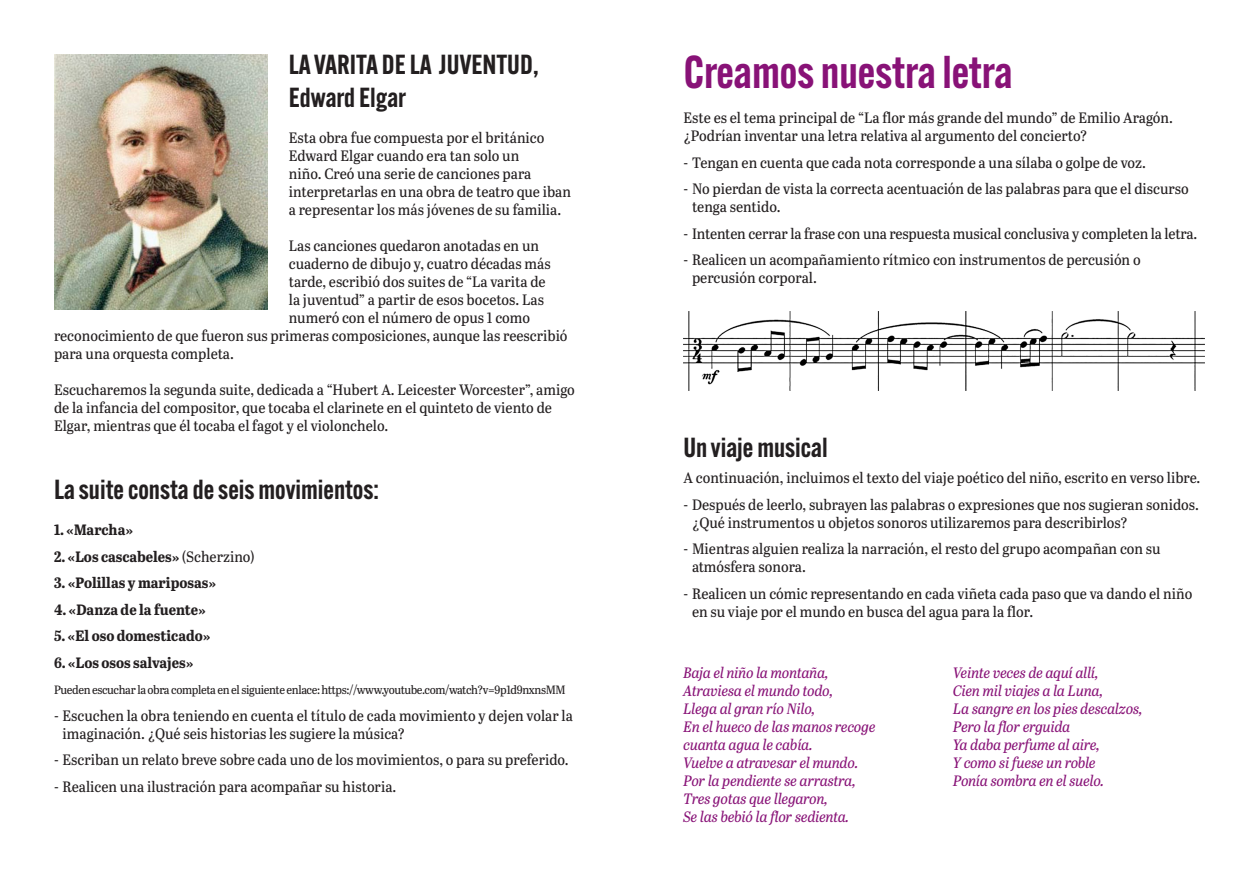
<style>
.page{position:relative;width:1259px;height:893px;background:#fff}
.page>*{position:absolute;margin:0;border:0;box-sizing:border-box;transform-origin:0 0}
.Headline{font:600 45px "Alternate Gothic ATF";color:#881277}
.Subhead{font:600 27px/32.4px "Alternate Gothic ATF";color:#231f20}
.Headline-2{font:15px/18px "Abril Titling Nar";color:#231f20}
.t1{font:italic 15px "Abril Titling Nar";letter-spacing:-.005em;color:#881277}
.t2{font:700 15px "Abril Titling Nar";color:#231f20}
.t3{font:12px "Abril Titling Nar";letter-spacing:-.03em;color:#231f20}
.s1{font-weight:400}
</style>
<div class="page">
<img style="left:54px;top:54px;width:213px;height:256px">
<img style="left:683px;top:311px;width:522px;height:79px">
<p class="Subhead" style="left:289px;top:48px;width:251px">LA VARITA DE LA JUVENTUD,<br>Edward Elgar</p>
<p class="Headline-2" style="left:289px;top:128px;width:284px">Esta obra fue compuesta por el británico Edward Elgar cuando era tan solo un<br>niño. Creó una serie de canciones para interpretarlas en una obra de teatro que iban a representar los más jóvenes de su familia.</p>
<p class="Headline-2" style="left:289px;top:236px;width:252px">Las canciones quedaron anotadas en un</p>
<p class="Headline-2" style="left:289px;top:254px;width:263px">cuaderno de dibujo y, cuatro décadas más</p>
<p class="Headline-2" style="left:289px;top:272px;width:258px">tarde, escribió dos suites de “La varita de</p>
<p class="Headline-2" style="left:289px;top:290px;width:257px">la juventud” a partir de esos bocetos. Las</p>
<p class="Headline-2" style="left:289px;top:308px;width:243px">numeró con el número de opus 1 como</p>
<p class="Headline-2" style="left:54px;top:326px;width:515px">reconocimiento de que fueron sus primeras composiciones, aunque las reescribió</p>
<p class="Headline-2" style="left:54px;top:344px;width:181px">para una orquesta completa.</p>
<p class="Headline-2" style="left:54px;top:380px;width:522px">Escucharemos la segunda suite, dedicada a “Hubert A. Leicester Worcester”, amigo de la infancia del compositor, que tocaba el clarinete en el quinteto de viento de<br>Elgar, mientras que él tocaba el fagot y el violonchelo.</p>
<p class="Subhead" style="left:54px;top:473px;width:326px">La suite consta de seis movimientos:</p>
<p class="t2" style="left:54px;top:519px;width:80px">1. «Marcha»</p>
<p class="t2" style="left:54px;top:545px;width:202px">2. «Los cascabeles» <span class="s1">(Scherzino)</span></p>
<p class="t2" style="left:54px;top:572px;width:163px">3. «Polillas y mariposas»</p>
<p class="t2" style="left:54px;top:598px;width:153px">4. «Danza de la fuente»</p>
<p class="t2" style="left:54px;top:625px;width:158px">5. «El oso domesticado»</p>
<p class="t2" style="left:54px;top:651px;width:141px">6. «Los osos salvajes»</p>
<p class="t3" style="left:54px;top:681px;width:513px">Pueden escuchar la obra completa en el siguiente enlace: https://www.youtube.com/watch?v=9p1d9nxnsMM</p>
<p class="Headline-2" style="left:63px;top:706px;width:512px;text-indent:-9px">- Escuchen la obra teniendo en cuenta el título de cada movimiento y dejen volar la imaginación. ¿Qué seis historias les sugiere la música?</p>
<p class="Headline-2" style="left:54px;top:750px;width:516px">- Escriban un relato breve sobre cada uno de los movimientos, o para su preferido.</p>
<p class="Headline-2" style="left:54px;top:777px;width:344px">- Realicen una ilustración para acompañar su historia.</p>
<p class="Headline" style="left:683px;top:43px;width:330px">Creamos nuestra letra</p>
<p class="Headline-2" style="left:683px;top:108px;width:491px">Este es el tema principal de “La flor más grande del mundo” de Emilio Aragón. ¿Podrían inventar una letra relativa al argumento del concierto?</p>
<p class="Headline-2" style="left:683px;top:153px;width:464px">- Tengan en cuenta que cada nota corresponde a una sílaba o golpe de voz.</p>
<p class="Headline-2" style="left:692px;top:179px;width:498px;text-indent:-9px">- No pierdan de vista la correcta acentuación de las palabras para que el discurso tenga sentido.</p>
<p class="Headline-2" style="left:683px;top:224px;width:515px">- Intenten cerrar la frase con una respuesta musical conclusiva y completen la letra.</p>
<p class="Headline-2" style="left:692px;top:250px;width:450px;text-indent:-9px">- Realicen un acompañamiento rítmico con instrumentos de percusión o percusión corporal.</p>
<p class="Subhead" style="left:683px;top:431px;width:146px">Un viaje musical</p>
<p class="Headline-2" style="left:683px;top:468px;width:518px">A continuación, incluimos el texto del viaje poético del niño, escrito en verso libre.</p>
<p class="Headline-2" style="left:692px;top:495px;width:508px;text-indent:-9px">- Después de leerlo, subrayen las palabras o expresiones que nos sugieran sonidos. ¿Qué instrumentos u objetos sonoros utilizaremos para describirlos?</p>
<p class="Headline-2" style="left:692px;top:539px;width:470px;text-indent:-9px">- Mientras alguien realiza la narración, el resto del grupo acompañan con su atmósfera sonora.</p>
<p class="Headline-2" style="left:692px;top:584px;width:502px;text-indent:-9px">- Realicen un cómic representando en cada viñeta cada paso que va dando el niño en su viaje por el mundo en busca del agua para la flor.</p>
<p class="t1" style="left:683px;top:661px;width:147px">Baja el niño la montaña,</p>
<p class="t1" style="left:683px;top:679px;width:151px">Atraviesa el mundo todo,</p>
<p class="t1" style="left:683px;top:697px;width:133px">Llega al gran río Nilo,</p>
<p class="t1" style="left:683px;top:715px;width:193px">En el hueco de las manos recoge</p>
<p class="t1" style="left:683px;top:733px;width:131px">cuanta agua le cabía.</p>
<p class="t1" style="left:683px;top:751px;width:176px">Vuelve a atravesar el mundo.</p>
<p class="t1" style="left:683px;top:769px;width:174px">Por la pendiente se arrastra,</p>
<p class="t1" style="left:683px;top:787px;width:146px">Tres gotas que llegaron,</p>
<p class="t1" style="left:683px;top:805px;width:167px">Se las bebió la flor sedienta.</p>
<p class="t1" style="left:953px;top:661px;width:147px">Veinte veces de aquí allí,</p>
<p class="t1" style="left:953px;top:679px;width:151px">Cien mil viajes a la Luna,</p>
<p class="t1" style="left:953px;top:697px;width:191px">La sangre en los pies descalzos,</p>
<p class="t1" style="left:953px;top:715px;width:119px">Pero la flor erguida</p>
<p class="t1" style="left:953px;top:733px;width:148px">Ya daba perfume al aire,</p>
<p class="t1" style="left:953px;top:751px;width:144px">Y como si fuese un roble</p>
<p class="t1" style="left:953px;top:769px;width:152px">Ponía sombra en el suelo.</p>
</div>
